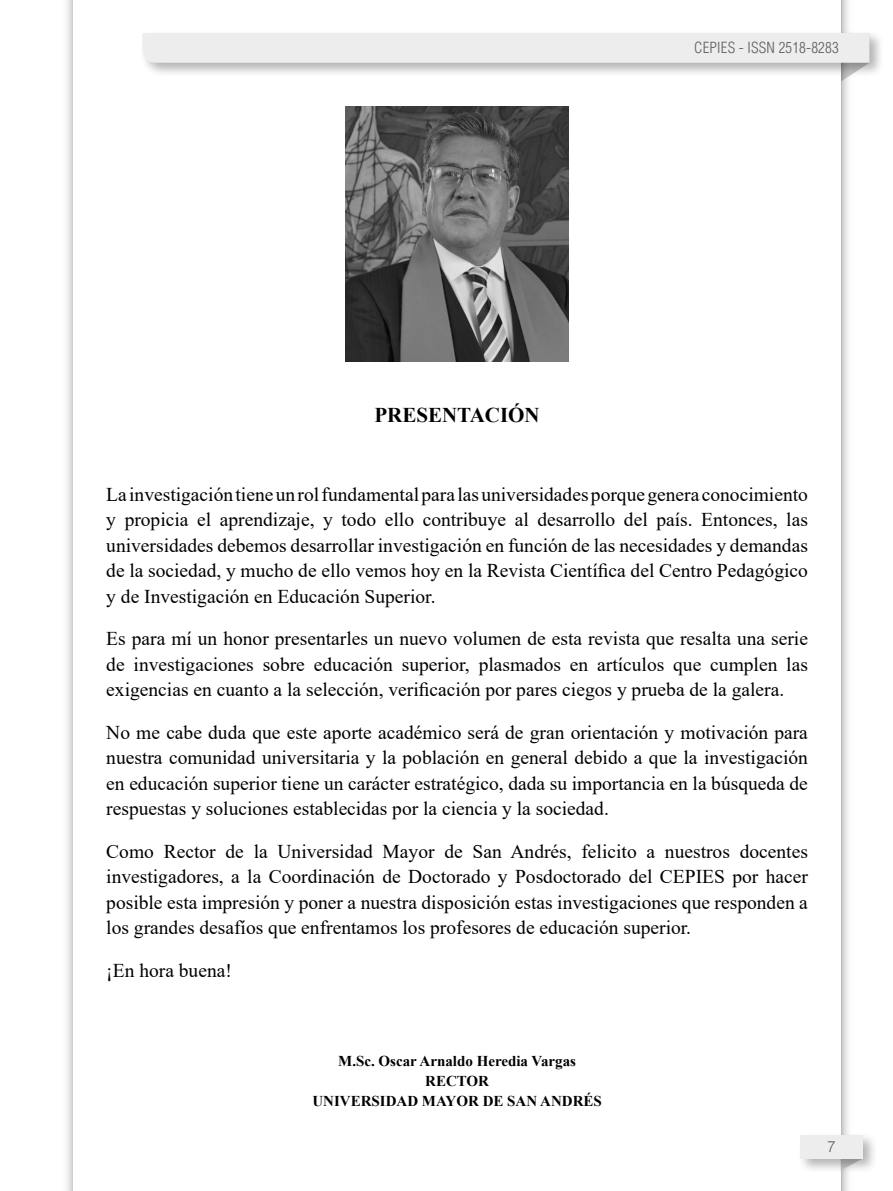
<style>
.page{position:relative;width:893px;height:1191px;background:#fff}
.page>*{position:absolute;margin:0;border:0;box-sizing:border-box;transform-origin:0 0}
.text_gral_12{font:700 21px "Times New Roman";color:#000}
.Text__gral{font:19.5px/25.5px "Times New Roman";color:#000;text-align:justify}
.t1{font:300 15.3px "Helvetica LT Std";color:#5d5d5d}
.tuitulos_negrillas{font:700 15px "Times New Roman";color:#000}
.t2{font:300 condensed 15px "Helvetica LT Std";letter-spacing:.01em;color:#5d5d5d}
</style>
<div class="page">
<svg style="left:67px;top:0;width:6px;height:1191px"></svg>
<svg style="left:841px;top:0;width:8px;height:1191px"></svg>
<div style="left:139px;top:30px;width:746px;height:48px;background:#000;opacity:.3"></div>
<svg style="left:142px;top:33px;width:728px;height:49px"></svg>
<div style="left:797px;top:1131px;width:81px;height:43px;background:#000;opacity:.3"></div>
<div style="left:800px;top:1135px;width:63px;height:23px;background:#ededed"></div>
<img style="left:345px;top:106px;width:224px;height:255px">
<p class="text_gral_12" style="left:374px;top:400px;width:167px">PRESENTACIÓN</p>
<p class="t2" style="left:694px;top:38px;width:146px">CEPIES - ISSN 2518-8283</p>
<p class="Text__gral" style="left:106px;top:481px;width:703px">La investigación tiene un rol fundamental para las universidades porque genera conocimiento y propicia el aprendizaje, y todo ello contribuye al desarrollo del país. Entonces, las universidades debemos desarrollar investigación en función de las necesidades y demandas de la sociedad, y mucho de ello vemos hoy en la Revista Científica del Centro Pedagógico y de Investigación en Educación Superior.</p>
<p class="Text__gral" style="left:106px;top:625px;width:703px">Es para mí un honor presentarles un nuevo volumen de esta revista que resalta una serie de investigaciones sobre educación superior, plasmados en artículos que cumplen las exigencias en cuanto a la selección, verificación por pares ciegos y prueba de la galera.</p>
<p class="Text__gral" style="left:106px;top:719px;width:703px">No me cabe duda que este aporte académico será de gran orientación y motivación para nuestra comunidad universitaria y la población en general debido a que la investigación en educación superior tiene un carácter estratégico, dada su importancia en la búsqueda de respuestas y soluciones establecidas por la ciencia y la sociedad.</p>
<p class="Text__gral" style="left:106px;top:838px;width:703px">Como Rector de la Universidad Mayor de San Andrés, felicito a nuestros docentes investigadores, a la Coordinación de Doctorado y Posdoctorado del CEPIES por hacer posible esta impresión y poner a nuestra disposición estas investigaciones que responden a los grandes desafíos que enfrentamos los profesores de educación superior.</p>
<p class="Text__gral" style="left:106px;top:957px;width:127px">¡En hora buena!</p>
<p class="tuitulos_negrillas" style="left:338px;top:1050px;width:239px">M.Sc. Oscar Arnaldo Heredia Vargas</p>
<p class="tuitulos_negrillas" style="left:425px;top:1070px;width:65px">RECTOR</p>
<p class="tuitulos_negrillas" style="left:312px;top:1090px;width:291px">UNIVERSIDAD MAYOR DE SAN ANDRÉS</p>
<p class="t1" style="left:827px;top:1137px;width:10px">7</p>
</div>
